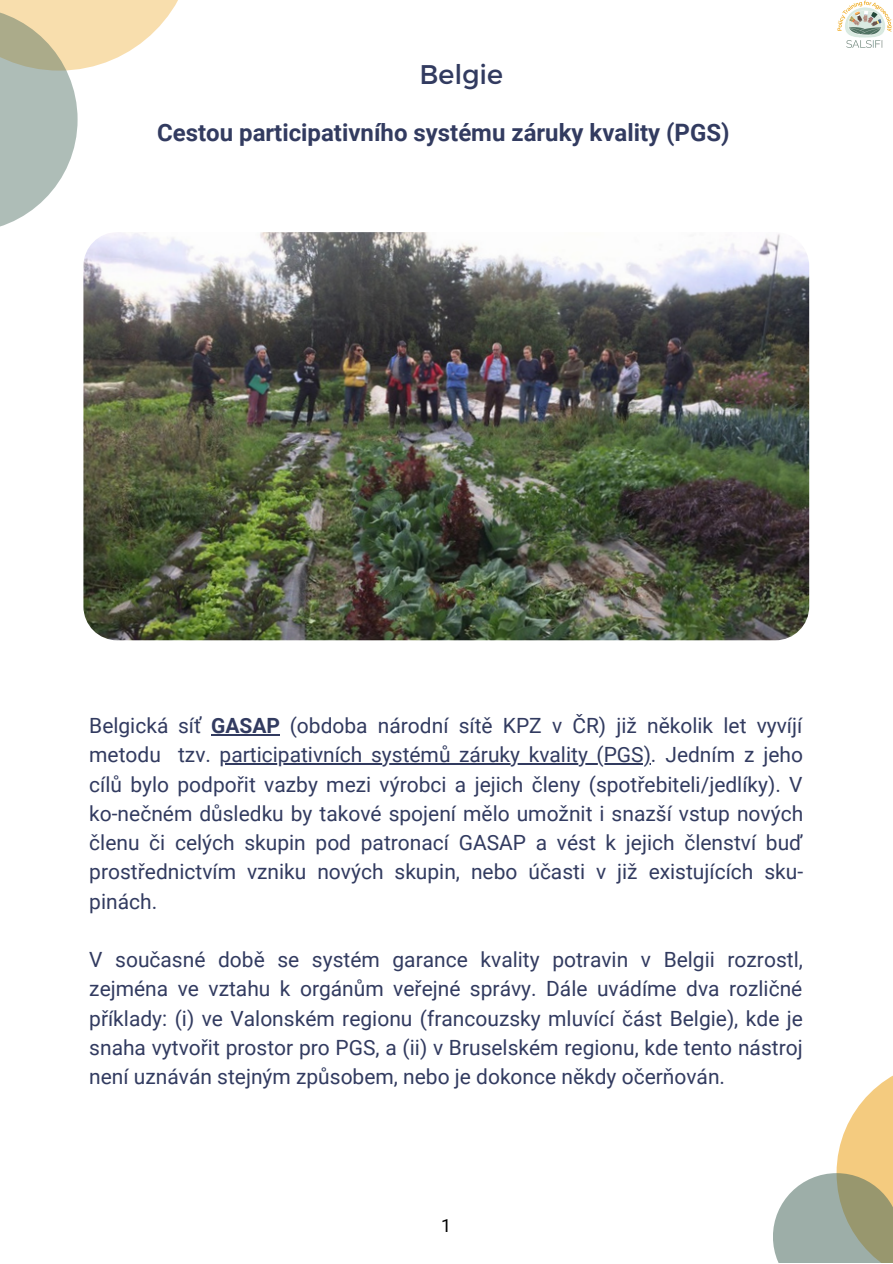
<style>
.page{position:relative;width:893px;height:1264px;background:#fff}
.page>*{position:absolute;margin:0;border:0;box-sizing:border-box;transform-origin:0 0}
.t1{font:27px "Montserrat";color:#323b60}
.t2{font:700 24px "Roboto";color:#323b60}
.t3{font:21px/29.2px "Roboto";color:#323b60;text-align:justify}
.t4{font:18px "Roboto";color:#000}
.s1{font-weight:700}
</style>
<div class="page">
<svg style="left:0;top:0;width:178px;height:70px;fill:#f8dead"></svg>
<svg style="left:0;top:7px;width:78px;height:220px;background:#c3c8b9"></svg>
<img style="left:837px;top:0;width:55px;height:48px">
<svg style="left:836px;top:1076px;width:56px;height:97px;fill:#f4cb7f"></svg>
<svg style="left:773px;top:1173px;width:119px;height:89px;background:#a8af9b"></svg>
<img style="left:83px;top:232px;width:726px;height:408px;border-radius:34px">
<hr style="left:211px;top:734px;width:69px;height:1px;background:#323b60">
<hr style="left:219px;top:763px;width:432px;height:1px;background:#323b60">
<p class="t1" style="left:419px;top:57px;width:85px">Belgie</p>
<p class="t2" style="left:157px;top:118px;width:574px">Cestou participativního systému záruky kvality (PGS)</p>
<p class="t3" style="left:89px;top:711px;width:715px">Belgická síť <span class="s1">GASAP</span> (obdoba národní sítě KPZ v ČR) již několik let vyvíjí metodu tzv. participativních systémů záruky kvality (PGS). Jedním z jeho cílů bylo podpořit vazby mezi výrobci a jejich členy (spotřebiteli/jedlíky). V ko-nečném důsledku by takové spojení mělo umožnit i snazší vstup nových členu či celých skupin pod patronací GASAP a vést k jejich členství buď prostřednictvím vzniku nových skupin, nebo účasti v již existujících sku&shy;pinách.</p>
<p class="t3" style="left:89px;top:945px;width:715px">V současné době se systém garance kvality potravin v Belgii rozrostl, zejména ve vztahu k orgánům veřejné správy. Dále uvádíme dva rozličné příklady: (i) ve Valonském regionu (francouzsky mluvící část Belgie), kde je snaha vytvořit prostor pro PGS, a (ii) v Bruselském regionu, kde tento nástroj není uznáván stejným způsobem, nebo je dokonce někdy očerňován.</p>
<p class="t4" style="left:441px;top:1215px;width:12px">1</p>
</div>
